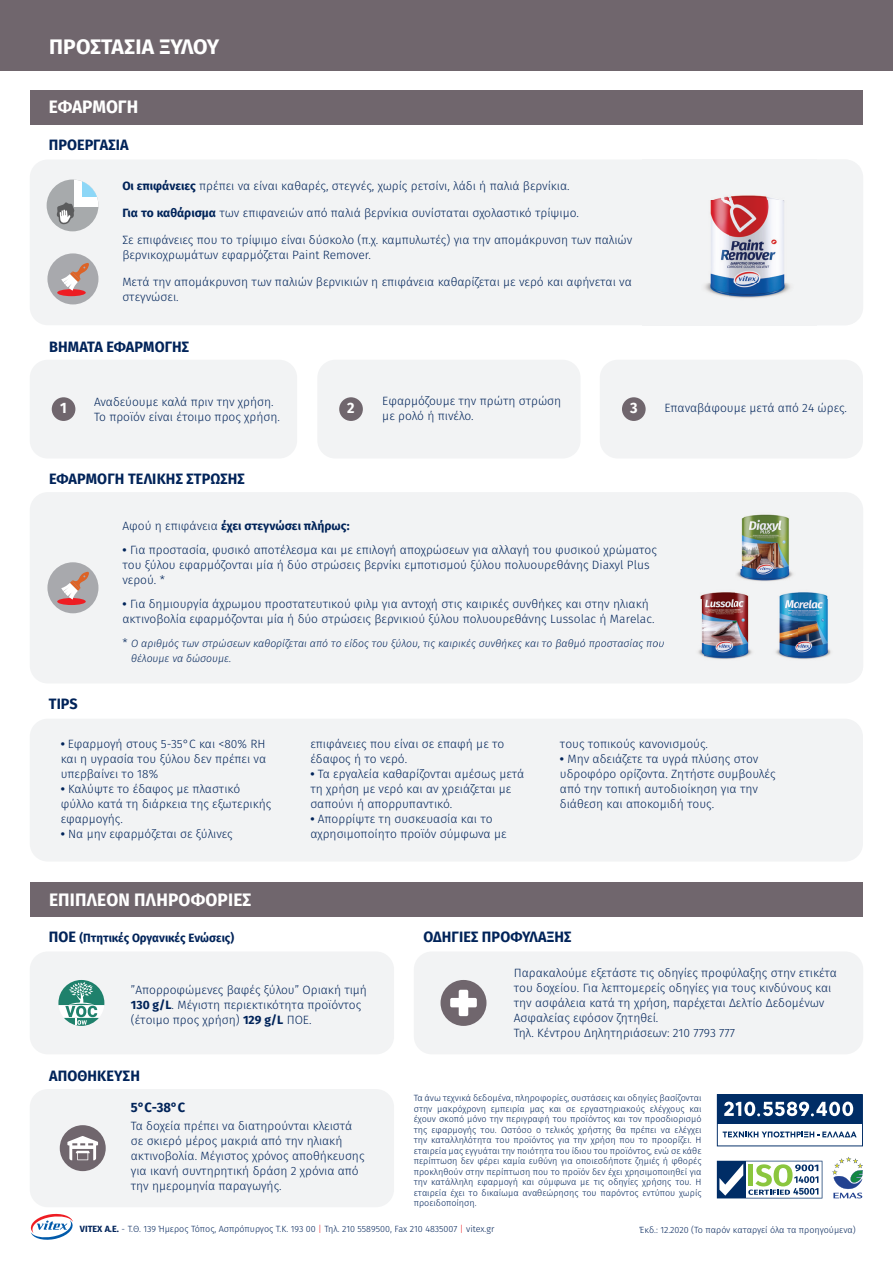
<style>
.page{position:relative;width:893px;height:1263px;background:#fff}
.page>*{position:absolute;margin:0;border:0;box-sizing:border-box;transform-origin:0 0}
.t1{font:700 21px "Fira Sans";letter-spacing:.01em;color:#fff}
.t2{font:700 18px "Fira Sans";letter-spacing:.01em;color:#fff;scale:.96 1}
.t3{font:700 18px "Fira Sans";letter-spacing:-.01em;color:#fff;scale:.96 1}
.t4{font:700 15px "Fira Sans";letter-spacing:.01em;color:#002359;scale:.96 1}
.t5{font:700 15px "Fira Sans";color:#fff;scale:.96 1}
.t6{font:700 13.5px "Fira Sans";color:#002359;scale:.96 1}
.t7{font:300 12px/15px "Fira Sans";color:#002359}
.t8{font:700 12px "Fira Sans";color:#002359}
.t9{font:700 12px "Fira Sans";color:#002359;scale:.96 1}
.t10{font:italic 300 10.5px/15px "Fira Sans";color:#002359}
.t11{font:300 9px/10.5px "Fira Sans";color:#002359;text-align:justify}
.s1{font-weight:700}
.s2{font-weight:300}
.s3{font-style:normal;font-size:12px}
.s4{font-size:15px}
.s5{color:#ee1d23}
</style>
<div class="page">
<div style="left:0;top:0;width:893px;height:70px;background:#70666d"></div>
<div style="left:30px;top:492px;width:833px;height:191px;background:#f2f3f4;border-radius:18px"></div>
<div style="left:30px;top:90px;width:833px;height:34px;background:#70666d"></div>
<div style="left:30px;top:159px;width:833px;height:166px;background:#f2f3f4;border-radius:18px"></div>
<div style="left:30px;top:360px;width:267px;height:98px;background:#f2f3f4;border-radius:18px"></div>
<div style="left:317px;top:360px;width:263px;height:98px;background:#f2f3f4;border-radius:18px"></div>
<div style="left:600px;top:360px;width:263px;height:98px;background:#f2f3f4;border-radius:18px"></div>
<div style="left:52px;top:397px;width:23px;height:24px;background:#70666d;border-radius:50%"></div>
<div style="left:339px;top:397px;width:24px;height:24px;background:#70666d;border-radius:50%"></div>
<div style="left:622px;top:397px;width:24px;height:24px;background:#70666d;border-radius:50%"></div>
<div style="left:47px;top:253px;width:51px;height:51px;background:#a8a9ad;border-radius:26px"></div>
<div style="left:57px;top:289px;width:29px;height:7px;background:#ee1d23;border-radius:50%"></div>
<svg style="left:61px;top:263px;width:28px;height:28px"></svg>
<div style="left:47px;top:180px;width:51px;height:51px;background:#a7aaac;border-radius:26px"></div>
<div style="left:75px;top:180px;width:23px;height:26px;background:#fff"></div>
<svg style="left:82px;top:180px;width:16px;height:17px"></svg>
<svg style="left:56px;top:202px;width:19px;height:23px"></svg>
<div style="left:47px;top:562px;width:51px;height:51px;background:#a8a9ad;border-radius:26px"></div>
<div style="left:57px;top:598px;width:29px;height:7px;background:#ee1d23;border-radius:50%"></div>
<svg style="left:61px;top:572px;width:28px;height:27px"></svg>
<img style="left:704px;top:195px;width:151px;height:130px">
<div style="left:30px;top:883px;width:833px;height:34px;background:#70666d"></div>
<div style="left:30px;top:951px;width:364px;height:103px;background:#f2f3f4;border-radius:18px"></div>
<div style="left:414px;top:951px;width:449px;height:103px;background:#f2f3f4;border-radius:18px"></div>
<svg style="left:58px;top:980px;width:46px;height:46px"></svg>
<div style="left:30px;top:1089px;width:364px;height:118px;background:#f2f3f4;border-radius:18px"></div>
<div style="left:60px;top:1125px;width:46px;height:46px;background:#70666d;border-radius:50%"></div>
<svg style="left:67px;top:1136px;width:31px;height:24px"></svg>
<div style="left:441px;top:980px;width:45px;height:46px;background:#70666d;border-radius:50%"></div>
<svg style="left:450px;top:990px;width:27px;height:26px"></svg>
<svg style="left:832px;top:1157px;width:31px;height:41px"></svg>
<svg style="left:717px;top:1094px;width:146px;height:52px"></svg>
<svg style="left:30px;top:1213px;width:43px;height:27px"></svg>
<svg style="left:717px;top:1161px;width:105px;height:37px"></svg>
<div style="left:30px;top:719px;width:833px;height:142px;background:#f2f3f4;border-radius:18px"></div>
<img style="left:704px;top:514px;width:124px;height:85px">
<img style="left:698px;top:594px;width:6px;height:63px">
<img style="left:704px;top:599px;width:32px;height:24px">
<img style="left:704px;top:623px;width:32px;height:36px">
<svg style="left:657px;top:641px;width:7px;height:7px"></svg>
<img style="left:736px;top:599px;width:94px;height:60px">
<h1 class="t1" style="left:49px;top:32px;width:172px">ΠΡΟΣΤΑΣΙΑ ΞΥΛΟΥ</h1>
<h2 class="t3" style="left:49px;top:94px;width:95px">ΕΦΑΡΜΟΓΗ</h2>
<p class="t4" style="left:49px;top:134px;width:84px">ΠΡΟΕΡΓΑΣΙΑ</p>
<p class="t7" style="left:122px;top:179px;width:449px"><span class="s1">Οι επιφάνειες</span> πρέπει να είναι καθαρές, στεγνές, χωρίς ρετσίνι, λάδι ή παλιά βερνίκια.</p>
<p class="t7" style="left:122px;top:206px;width:458px"><span class="s1">Για το καθάρισµα</span> των επιφανειών από παλιά βερνίκια συνίσταται σχολαστικό τρίψιµο.</p>
<p class="t7" style="left:122px;top:233px;width:512px">Σε επιφάνειες που το τρίψιµο είναι δύσκολο (π.χ. καµπυλωτές) για την αποµάκρυνση των παλιών βερνικοχρωµάτων εφαρµόζεται Paint Remover.</p>
<p class="t7" style="left:122px;top:275px;width:511px">Μετά την αποµάκρυνση των παλιών βερνικιών η επιφάνεια καθαρίζεται µε νερό και αφήνεται να στεγνώσει.</p>
<p class="t4" style="left:49px;top:336px;width:148px">ΒΗΜΑΤΑ ΕΦΑΡΜΟΓΗΣ</p>
<p class="t7" style="left:94px;top:395px;width:187px">Αναδεύουµε καλά πριν την χρήση.<br>Το προϊόν είναι έτοιµο προς χρήση.</p>
<p class="t7" style="left:382px;top:394px;width:180px">Εφαρµόζουµε την πρώτη στρώση µε ρολό ή πινέλο.</p>
<p class="t5" style="left:630px;top:397px;width:9px">3</p>
<p class="t7" style="left:664px;top:401px;width:184px">Επαναβάφουµε µετά από 24 ώρες.</p>
<p class="t5" style="left:60px;top:397px;width:8px">1</p>
<p class="t5" style="left:347px;top:397px;width:9px">2</p>
<p class="t4" style="left:49px;top:468px;width:206px">ΕΦΑΡΜΟΓΗ ΤΕΛΙΚΗΣ ΣΤΡΩΣΗΣ</p>
<p class="t4" style="left:49px;top:694px;width:31px">TIPS</p>
<p class="t8" style="left:122px;top:517px;width:229px"><span class="s2">Αφού η επιφάνεια</span> έχει στεγνώσει πλήρως:</p>
<p class="t7" style="left:122px;top:543px;width:536px"><span class="s1">•</span> Για προστασία, φυσικό αποτέλεσµα και µε επιλογή αποχρώσεων για αλλαγή του φυσικού χρώµατος του ξύλου εφαρµόζονται µία ή δύο στρώσεις βερνίκι εµποτισµού ξύλου πολυουρεθάνης Diaxyl Plus νερού. *</p>
<p class="t7" style="left:122px;top:597px;width:533px"><span class="s1">•</span> Για δηµιουργία άχρωµου προστατευτικού φιλµ για αντοχή στις καιρικές συνθήκες και στην ηλιακή ακτινοβολία εφαρµόζονται µία ή δύο στρώσεις βερνικιού ξύλου πολυουρεθάνης Lussolac ή Marelac.</p>
<p class="t10" style="left:131px;top:637px;width:535px;text-indent:-9px"><span class="s3">*</span> Ο αριθμός των στρώσεων καθορίζεται από το είδος του ξύλου, τις καιρικές συνθήκες και το βαθμό προστασίας που θέλουμε να δώσουμε.</p>
<p class="t7" style="left:61px;top:737px;width:207px;text-align:justify"><span class="s1">•</span> Εφαρµογή στους 5-35°C και &lt;80% RH και η υγρασία του ξύλου δεν πρέπει να υπερβαίνει το 18%</p>
<p class="t7" style="left:61px;top:782px;width:212px"><span class="s1">•</span> Καλύψτε το έδαφος µε πλαστικό φύλλο κατά τη διάρκεια της εξωτερικής εφαρµογής.</p>
<p class="t7" style="left:61px;top:827px;width:174px"><span class="s1">•</span> Να µην εφαρµόζεται σε ξύλινες</p>
<h2 class="t2" style="left:49px;top:887px;width:212px">ΕΠΙΠΛΕΟΝ ΠΛΗΡΟΦΟΡΙΕΣ</h2>
<p class="t7" style="left:310px;top:737px;width:196px">επιφάνειες που είναι σε επαφή µε το έδαφος ή το νερό.</p>
<p class="t7" style="left:310px;top:767px;width:216px"><span class="s1">•</span> Τα εργαλεία καθαρίζονται αµέσως µετά τη χρήση µε νερό και αν χρειάζεται µε σαπούνι ή απορρυπαντικό.</p>
<p class="t7" style="left:310px;top:812px;width:198px"><span class="s1">•</span> Απορρίψτε τη συσκευασία και το αχρησιµοποίητο προϊόν σύµφωνα µε</p>
<p class="t7" style="left:560px;top:737px;width:150px">τους τοπικούς κανονισµούς.</p>
<p class="t7" style="left:560px;top:752px;width:217px"><span class="s1">•</span> Μην αδειάζετε τα υγρά πλύσης στον υδροφόρο ορίζοντα. Ζητήστε συµβουλές από την τοπική αυτοδιοίκηση για την διάθεση και αποκοµιδή τους.</p>
<p class="t9" style="left:49px;top:930px;width:194px"><span class="s4">ΠΟΕ</span> (Πτητικές Οργανικές Ενώσεις)</p>
<p class="t4" style="left:423px;top:926px;width:156px">Ο∆ΗΓΙΕΣ ΠΡΟΦΥΛΑΞΗΣ</p>
<p class="t7" style="left:131px;top:983px;width:238px">”Απορροφώµενες βαφές ξύλου” Οριακή τιµή<br><span class="s1">130 g/L</span>. Μέγιστη περιεκτικότητα προϊόντος (έτοιµο προς χρήση) <span class="s1">129 g/L</span> ΠΟΕ.</p>
<p class="t7" style="left:514px;top:966px;width:325px">Παρακαλούµε εξετάστε τις οδηγίες προφύλαξης στην ετικέτα του δοχείου. Για λεπτοµερείς οδηγίες για τους κινδύνους και την ασφάλεια κατά τη χρήση, παρέχεται ∆ελτίο ∆εδοµένων Ασφαλείας εφόσον ζητηθεί.<br>Τηλ. Κέντρου ∆ηλητηριάσεων: 210 7793 777</p>
<p class="t4" style="left:49px;top:1065px;width:96px">ΑΠΟΘΗΚΕΥΣΗ</p>
<p class="t11" style="left:414px;top:1093px;width:289px">Τα άνω τεχνικά δεδοµένα, πληροφορίες, συστάσεις και οδηγίες βασίζονται στην µακρόχρονη εµπειρία µας και σε εργαστηριακούς ελέγχους και έχουν σκοπό µόνο την περιγραφή του προϊόντος και τον προσδιορισµό της εφαρµογής του. Ωστόσο ο τελικός χρήστης θα πρέπει να ελέγχει την καταλληλότητα του προϊόντος για την χρήση που το προορίζει. Η εταιρεία µας εγγυάται την ποιότητα του ίδιου του προϊόντος, ενώ σε κάθε περίπτωση δεν φέρει καµία ευθύνη για οποιεσδήποτε ζηµιές ή φθορές προκληθούν στην περίπτωση που το προϊόν δεν έχει χρησιµοποιηθεί για την κατάλληλη εφαρµογή και σύµφωνα µε τις οδηγίες χρήσης του. Η εταιρεία έχει το δικαίωµα αναθεώρησης του παρόντος εντύπου χωρίς προειδοποίηση.</p>
<p class="t11" style="left:80px;top:1225px;width:416px"><span class="s1">VITEX A.E.</span> - T.Θ. 139 Ήµερος Τόπος, Ασπρόπυργος Τ.Κ. 193 00 <span class="s5">|</span> Τηλ. 210 5589500, Fax 210 4835007 <span class="s5">|</span> vitex.gr</p>
<p class="t11" style="left:640px;top:1225px;width:217px">Έκδ.: 12.2020 (Το παρόν καταργεί όλα τα προηγούµενα)</p>
<p class="t6" style="left:131px;top:1098px;width:58px">5°C-38°C</p>
<p class="t7" style="left:131px;top:1120px;width:235px">Τα δοχεία πρέπει να διατηρούνται κλειστά σε σκιερό µέρος µακριά από την ηλιακή ακτινοβολία. Μέγιστος χρόνος αποθήκευσης για ικανή συντηρητική δράση 2 χρόνια από την ηµεροµηνία παραγωγής.</p>
</div>
